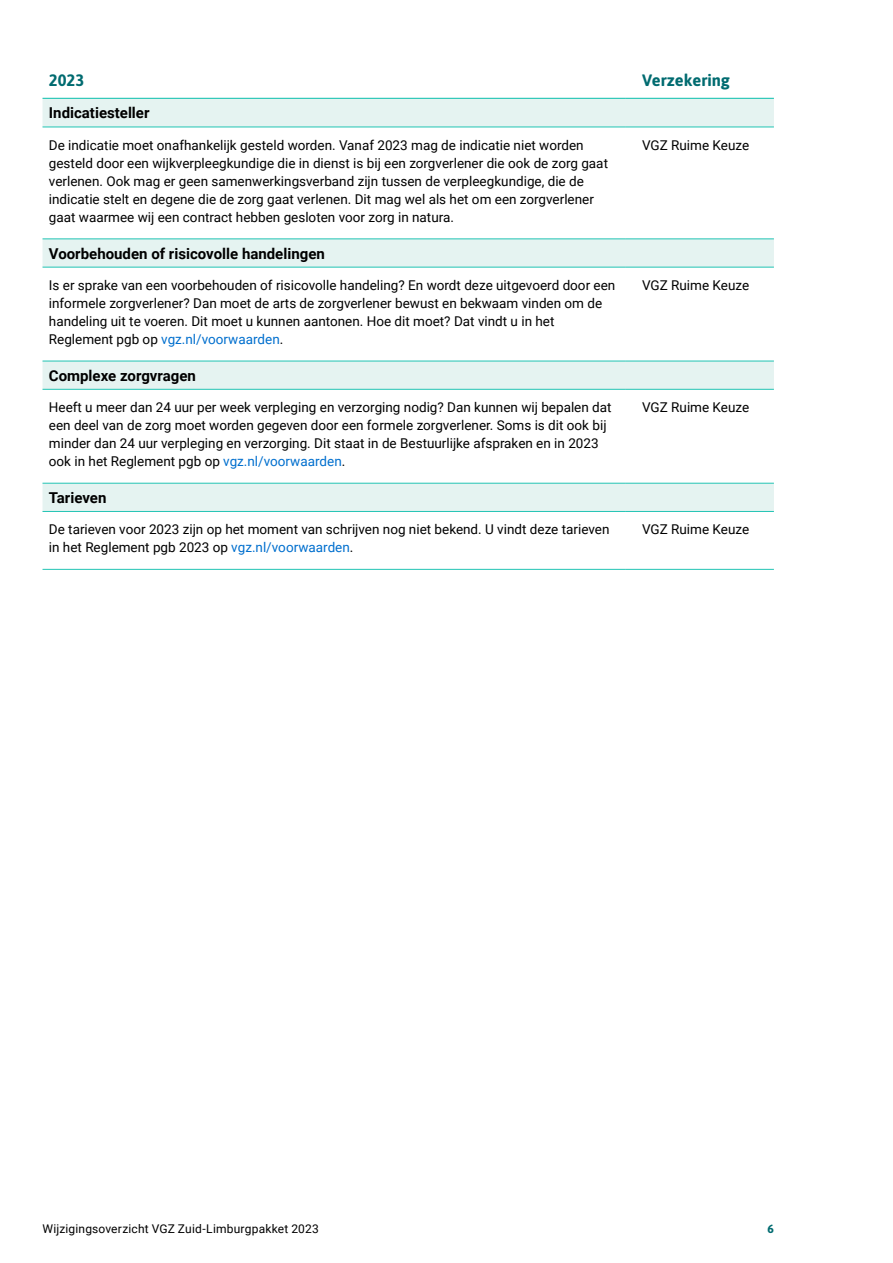
<style>
.page{position:relative;width:893px;height:1263px;background:#fff}
.page>*{position:absolute;margin:0;border:0;box-sizing:border-box;transform-origin:0 0}
.tabel_kop{font:700 16.5px "Asap";color:#006b70}
.tabel_subkop{font:700 15px "Roboto";color:#000}
.tabel_plat{font:13.5px/18px "Roboto";color:#000}
.t1{font:12px "Roboto";letter-spacing:.015em;color:#000}
.t2{font:700 12px "Asap";color:#006b70}
.s1{color:#006fce}
</style>
<div class="page">
<svg style="left:43px;top:99px;width:731px;height:412px"></svg>
<hr style="left:43px;top:569px;width:582px;height:1px;background:#22c4b4">
<hr style="left:625px;top:569px;width:149px;height:1px;background:#22c4b4">
<hr style="left:43px;top:98px;width:582px;height:1px;background:#22c4b4">
<hr style="left:625px;top:98px;width:149px;height:1px;background:#22c4b4">
<hr style="left:43px;top:127px;width:582px;height:1px;background:#22c4b4">
<hr style="left:625px;top:127px;width:149px;height:1px;background:#22c4b4">
<hr style="left:43px;top:239px;width:582px;height:1px;background:#22c4b4">
<hr style="left:625px;top:239px;width:149px;height:1px;background:#22c4b4">
<hr style="left:43px;top:267px;width:582px;height:1px;background:#22c4b4">
<hr style="left:625px;top:267px;width:149px;height:1px;background:#22c4b4">
<hr style="left:43px;top:361px;width:582px;height:1px;background:#22c4b4">
<hr style="left:625px;top:361px;width:149px;height:1px;background:#22c4b4">
<hr style="left:43px;top:389px;width:582px;height:1px;background:#22c4b4">
<hr style="left:625px;top:389px;width:149px;height:1px;background:#22c4b4">
<hr style="left:43px;top:483px;width:582px;height:1px;background:#22c4b4">
<hr style="left:625px;top:483px;width:149px;height:1px;background:#22c4b4">
<hr style="left:43px;top:511px;width:582px;height:1px;background:#22c4b4">
<hr style="left:625px;top:511px;width:149px;height:1px;background:#22c4b4">
<p class="tabel_kop" style="left:49px;top:68px;width:37px">2023</p>
<p class="tabel_kop" style="left:642px;top:68px;width:89px">Verzekering</p>
<p class="tabel_subkop" style="left:49px;top:103px;width:102px">Indicatiesteller</p>
<p class="tabel_plat" style="left:49px;top:136px;width:561px">De indicatie moet onafhankelijk gesteld worden. Vanaf 2023 mag de indicatie niet worden gesteld door een wijkverpleegkundige die in dienst is bij een zorgverlener die ook de zorg gaat verlenen. Ook mag er geen samenwerkingsverband zijn tussen de verpleegkundige, die de indicatie stelt en degene die de zorg gaat verlenen. Dit mag wel als het om een zorgverlener gaat waarmee wij een contract hebben gesloten voor zorg in natura.</p>
<p class="tabel_plat" style="left:642px;top:136px;width:109px">VGZ Ruime Keuze</p>
<p class="tabel_subkop" style="left:49px;top:243px;width:277px">Voorbehouden of risicovolle handelingen</p>
<p class="tabel_plat" style="left:49px;top:276px;width:568px">Is er sprake van een voorbehouden of risicovolle handeling? En wordt deze uitgevoerd door een informele zorgverlener? Dan moet de arts de zorgverlener bewust en bekwaam vinden om de handeling uit te voeren. Dit moet u kunnen aantonen. Hoe dit moet? Dat vindt u in het Reglement pgb op <span class="s1">vgz.nl/voorwaarden</span>.</p>
<p class="tabel_plat" style="left:642px;top:276px;width:109px">VGZ Ruime Keuze</p>
<p class="tabel_subkop" style="left:49px;top:365px;width:148px">Complexe zorgvragen</p>
<p class="tabel_plat" style="left:49px;top:398px;width:564px">Heeft u meer dan 24 uur per week verpleging en verzorging nodig? Dan kunnen wij bepalen dat een deel van de zorg moet worden gegeven door een formele zorgverlener. Soms is dit ook bij minder dan 24 uur verpleging en verzorging. Dit staat in de Bestuurlijke afspraken en in 2023 ook in het Reglement pgb op <span class="s1">vgz.nl/voorwaarden</span>.</p>
<p class="tabel_plat" style="left:642px;top:398px;width:109px">VGZ Ruime Keuze</p>
<p class="tabel_subkop" style="left:49px;top:487px;width:59px">Tarieven</p>
<p class="tabel_plat" style="left:49px;top:520px;width:562px">De tarieven voor 2023 zijn op het moment van schrijven nog niet bekend. U vindt deze tarieven in het Reglement pgb 2023 op <span class="s1">vgz.nl/voorwaarden</span>.</p>
<p class="tabel_plat" style="left:642px;top:520px;width:109px">VGZ Ruime Keuze</p>
<p class="t1" style="left:43px;top:1220px;width:278px">Wijzigingsoverzicht VGZ Zuid-Limburgpakket 2023</p>
<p class="t2" style="left:767px;top:1220px;width:8px">6</p>
</div>
